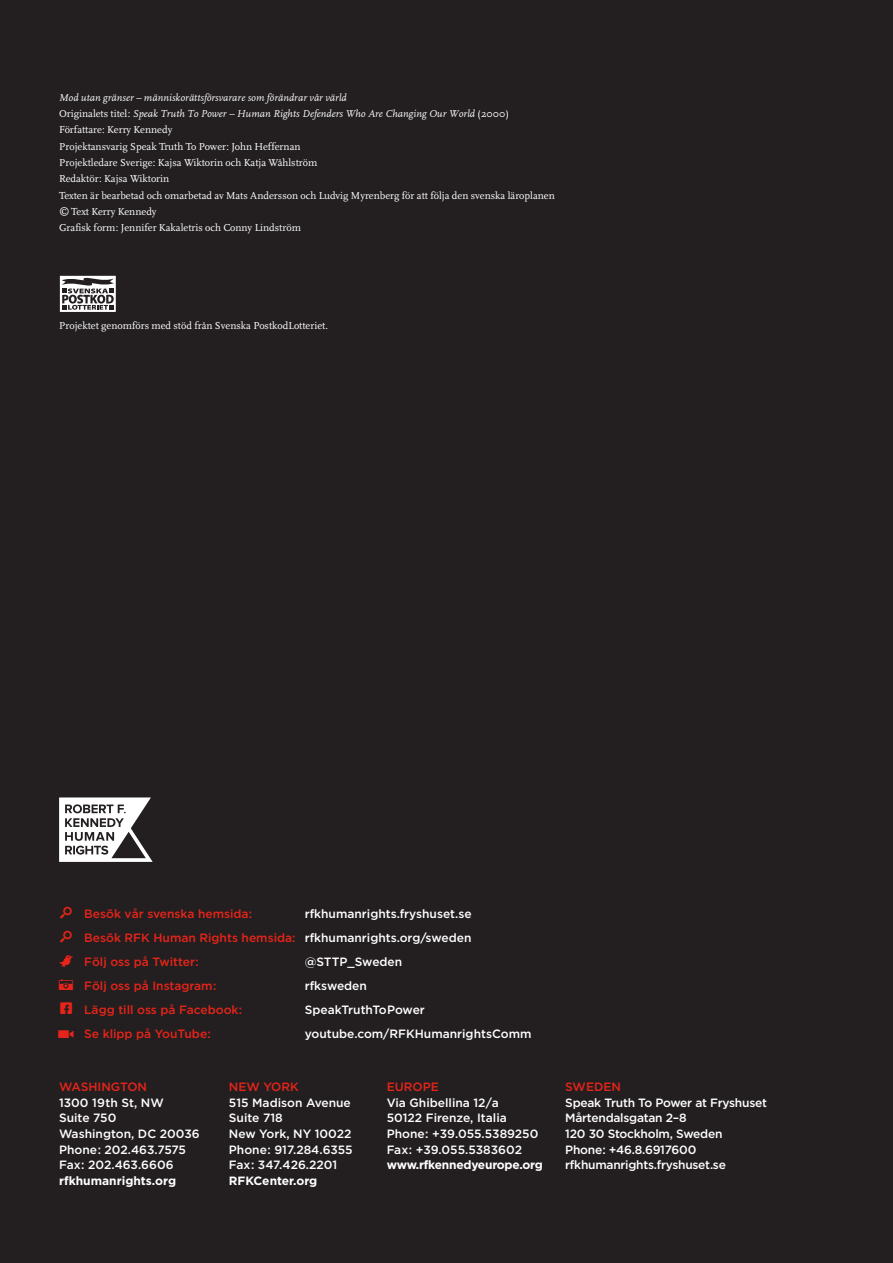
<style>
.page{position:relative;width:893px;height:1263px;background:#231f20}
.page>*{position:absolute;margin:0;border:0;box-sizing:border-box;transform-origin:0 0}
.body{font:500 12px "Gotham";color:#fff}
.body-2{font:500 12px "Gotham";color:#e72419}
.body-3{font:500 12px "Gotham";letter-spacing:-.02em;color:#fff}
.body-4{font:700 12px "Gotham";letter-spacing:-.01em;color:#fff}
.BRÖD-UTAN_INDRAG{font:10.5px "Scala";color:#fff}
.BRÖD-UTAN_INDRAG-2{font:italic 10.5px "Scala";letter-spacing:.005em;color:#fff}
.s1{font-style:normal}
.s2{font-family:"Modern Pictograms";font-weight:400;font-size:19.2px}
.s3{color:#fff}
</style>
<div class="page">
<svg style="left:59px;top:797px;width:94px;height:65px"></svg>
<svg style="left:59px;top:275px;width:57px;height:37px"></svg>
<p class="BRÖD-UTAN_INDRAG-2" style="left:59px;top:92px;width:289px">Mod utan gränser – människorättsförsvarare som förändrar vår värld</p>
<p class="BRÖD-UTAN_INDRAG-2" style="left:59px;top:108px;width:452px"><span class="s1">Originalets titel:</span> Speak Truth To Power – Human Rights Defenders Who Are Changing Our World <span class="s1">(2000)</span></p>
<p class="BRÖD-UTAN_INDRAG" style="left:59px;top:124px;width:115px">Författare: Kerry Kennedy</p>
<p class="BRÖD-UTAN_INDRAG" style="left:59px;top:140px;width:243px">Projektansvarig Speak Truth To Power: John Heffernan</p>
<p class="BRÖD-UTAN_INDRAG" style="left:59px;top:157px;width:260px">Projektledare Sverige: Kajsa Wiktorin och Katja Wåhlström</p>
<p class="BRÖD-UTAN_INDRAG" style="left:59px;top:173px;width:112px">Redaktör: Kajsa Wiktorin</p>
<p class="BRÖD-UTAN_INDRAG" style="left:59px;top:189px;width:497px">Texten är bearbetad och omarbetad av Mats Andersson och Ludvig Myrenberg för att följa den svenska läroplanen</p>
<p class="BRÖD-UTAN_INDRAG" style="left:59px;top:206px;width:99px">© Text Kerry Kennedy</p>
<p class="BRÖD-UTAN_INDRAG" style="left:59px;top:222px;width:243px">Grafisk form: Jennifer Kakaletris och Conny Lindström</p>
<p class="BRÖD-UTAN_INDRAG" style="left:59px;top:320px;width:270px">Projektet genomförs med stöd från Svenska PostkodLotteriet.</p>
<p class="body-2" style="left:60px;top:907px;width:194px"><span class="s2">s</span> Besök vår svenska hemsida:</p>
<p class="body" style="left:305px;top:907px;width:168px">rfkhumanrights.fryshuset.se</p>
<p class="body-2" style="left:60px;top:931px;width:413px"><span class="s2">s</span> Besök RFK Human Rights hemsida: <span class="s3">rfkhumanrights.org/sweden</span></p>
<p class="body-2" style="left:59px;top:955px;width:142px"><span class="s2">t</span> Följ oss på Twitter:</p>
<p class="body" style="left:305px;top:955px;width:99px">@STTP_Sweden</p>
<p class="body-2" style="left:57px;top:979px;width:161px"><span class="s2">A</span> Följ oss på Instagram:</p>
<p class="body" style="left:305px;top:979px;width:64px">rfksweden</p>
<p class="body-2" style="left:58px;top:1003px;width:185px"><span class="s2">G</span> Lägg till oss på Facebook:</p>
<p class="body" style="left:305px;top:1003px;width:122px">SpeakTruthToPower</p>
<p class="body-2" style="left:57px;top:1027px;width:156px"><span class="s2">h</span> Se klipp på YouTube:</p>
<p class="body" style="left:305px;top:1027px;width:228px">youtube.com/RFKHumanrightsComm</p>
<p class="body-2" style="left:59px;top:1080px;width:89px">WASHINGTON</p>
<p class="body" style="left:59px;top:1096px;width:106px">1300 19th St, NW</p>
<p class="body" style="left:59px;top:1111px;width:59px">Suite 750</p>
<p class="body" style="left:59px;top:1127px;width:142px">Washington, DC 20036</p>
<p class="body" style="left:59px;top:1142px;width:128px">Phone: 202.463.7575</p>
<p class="body" style="left:59px;top:1158px;width:116px">Fax: 202.463.6606</p>
<p class="body-4" style="left:59px;top:1174px;width:119px">rfkhumanrights.org</p>
<p class="body-2" style="left:229px;top:1080px;width:71px">NEW YORK</p>
<p class="body" style="left:229px;top:1096px;width:123px">515 Madison Avenue</p>
<p class="body" style="left:229px;top:1111px;width:55px">Suite 718</p>
<p class="body" style="left:229px;top:1127px;width:124px">New York, NY 10022</p>
<p class="body" style="left:229px;top:1142px;width:125px">Phone: 917.284.6355</p>
<p class="body" style="left:229px;top:1158px;width:110px">Fax: 347.426.2201</p>
<p class="body-4" style="left:229px;top:1174px;width:90px">RFKCenter.org</p>
<p class="body-2" style="left:387px;top:1080px;width:54px">EUROPE</p>
<p class="body" style="left:387px;top:1096px;width:114px">Via Ghibellina 12/a</p>
<p class="body" style="left:387px;top:1111px;width:122px">50122 Firenze, Italia</p>
<p class="body" style="left:387px;top:1127px;width:153px">Phone: +39.055.5389250</p>
<p class="body" style="left:387px;top:1142px;width:137px">Fax: +39.055.5383602</p>
<p class="body-4" style="left:387px;top:1158px;width:158px">www.rfkennedyeurope.org</p>
<p class="body-2" style="left:565px;top:1080px;width:57px">SWEDEN</p>
<p class="body-3" style="left:565px;top:1096px;width:203px">Speak Truth To Power at Fryshuset</p>
<p class="body-3" style="left:565px;top:1111px;width:123px">Mårtendalsgatan 2–8</p>
<p class="body-3" style="left:565px;top:1127px;width:159px">120 30 Stockholm, Sweden</p>
<p class="body-3" style="left:565px;top:1142px;width:133px">Phone: +46.8.6917600</p>
<p class="body-3" style="left:565px;top:1158px;width:162px">rfkhumanrights.fryshuset.se</p>
</div>
